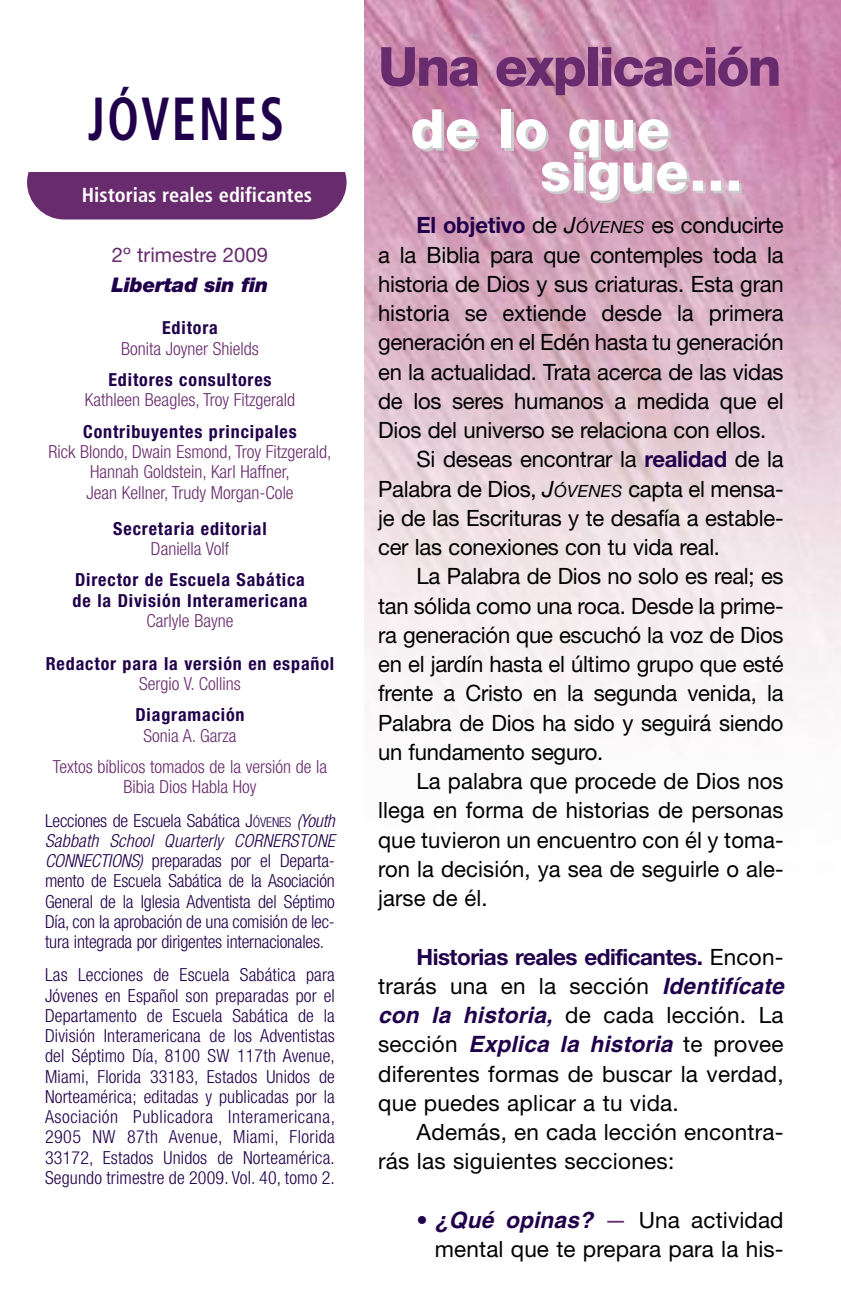
<style>
.page{position:relative;width:841px;height:1296px;background:#fff}
.page>*{position:absolute;margin:0;border:0;box-sizing:border-box;transform-origin:0 0}
.t1{font:700 condensed 60.75px "Frutiger";letter-spacing:.05em;color:#21004b;scale:.8 1}
.t2{font:800 54px "Helvetica Neue";letter-spacing:-.04em;color:#682b6d}
.t3{font:800 54px/42.8px "Helvetica Neue";letter-spacing:.01em;color:#fff}
.t4{font:22.5px/29.2px "Helvetica Neue";letter-spacing:-.01em;color:#000;text-align:justify}
.t5{font:22.5px/29.2px "Helvetica Neue";letter-spacing:.01em;color:#000}
.t6{font:italic 700 22.5px "Helvetica";letter-spacing:.01em;color:#21004b}
.t7{font:700 condensed 20.25px "Frutiger";color:#fff}
.t8{font:20.25px "Helvetica Neue";color:#682b6d}
.t9{font:italic 900 20.25px "Helvetica Neue";letter-spacing:-.015em;color:#21004b}
.t10{font:300 condensed 18px/20.2px "Helvetica Neue";letter-spacing:-.01em;color:#21004b;text-align:justify}
.t11{font:300 condensed 18px/20.2px "Helvetica Neue";color:#682b6d;text-align:center}
.t12{font:700 condensed 18px/20.2px "Helvetica Neue";letter-spacing:.05em;color:#21004b}
.s1{color:#682b6d}
.s2{font-size:13.5px}
.s3{font-style:italic}
.s4{font-weight:700;color:#21004b}
.s5{font-style:italic;font-size:16.88px}
.s6{font-family:"Helvetica";font-weight:700;font-style:italic;color:#21004b}
.s7{font-family:"Helvetica Neue";font-weight:400;font-style:normal;color:#000}
.s8{color:#21004b}
</style>
<div class="page">
<div style="left:27px;top:145px;width:319px;height:75px;background:#682b6d;border-radius:37px"></div>
<div style="left:27px;top:77px;width:317px;height:94px;background:#fff"></div>
<img style="left:365px;top:0;width:475px;height:725px">
<h1 class="t1" style="left:88px;top:95px;width:247px">JÓVENES</h1>
<p class="t7" style="left:82px;top:187px;width:232px">Historias reales edificantes</p>
<p class="t8" style="left:112px;top:248px;width:157px">2º trimestre 2009</p>
<p class="t9" style="left:112px;top:277px;width:158px">Libertad sin fin</p>
<p class="t12" style="left:162px;top:319px;width:57px">Editora</p>
<p class="t11" style="left:121px;top:340px;width:139px">Bonita Joyner Shields</p>
<p class="t12" style="left:108px;top:371px;width:164px">Editores consultores</p>
<p class="t11" style="left:85px;top:391px;width:212px">Kathleen Beagles, Troy Fitzgerald</p>
<p class="t12" style="left:83px;top:423px;width:215px">Contribuyentes principales</p>
<p class="t11" style="left:48px;top:443px;width:284px">Rick Blondo, Dwain Esmond, Troy Fitzgerald,<br>Hannah Goldstein, Karl Haffner,<br>Jean Kellner, Trudy Morgan-Cole</p>
<p class="t12" style="left:113px;top:520px;width:155px">Secretaria editorial</p>
<p class="t11" style="left:151px;top:540px;width:79px">Daniella Volf</p>
<p class="t12" style="left:73px;top:571px;width:236px">Director de Escuela Sabática de la División Interamericana</p>
<p class="t11" style="left:146px;top:612px;width:88px">Carlyle Bayne</p>
<p class="t12" style="left:46px;top:655px;width:290px">Redactor para la versión en español</p>
<p class="t11" style="left:139px;top:675px;width:103px">Sergio V. Collins</p>
<p class="t12" style="left:135px;top:706px;width:111px">Diagramación</p>
<p class="t11" style="left:53px;top:721px;width:276px;line-height:31.5px">Sonia A. Garza<br>Textos bíblicos tomados de la versión de la</p>
<p class="t10" style="left:45px;top:772px;width:291px;line-height:33.3px;text-align:center"><span class="s1">Bibia Dios Habla Hoy<br></span>Lecciones de Escuela Sabática J<span class="s2">ÓVENES</span> <span class="s3">(Youth</span></p>
<p class="t10" style="left:45px;top:832px;width:291px"><span class="s3">Sabbath School Quarterly CORNERSTONE CONNECTIONS)</span> preparadas por el Departa&shy;mento de Escuela Sabática de la Asociación General de la Iglesia Adventista del Séptimo Día, con la aprobación de una comisión de lec&shy;tura integrada por dirigentes internacionales.</p>
<p class="t10" style="left:45px;top:966px;width:291px">Las Lecciones de Escuela Sabática para Jóvenes en Español son preparadas por el Departamento de Escuela Sabática de la División Interamericana de los Adventistas del Séptimo Día, 8100 SW 117th Avenue, Miami, Florida 33183, Estados Unidos de Norteamérica; editadas y publicadas por la Asociación Publicadora Interamericana, 2905 NW 87th Avenue, Miami, Florida 33172, Estados Unidos de Norteamérica.<br>Segundo trimestre de 2009. Vol. 40, tomo 2.</p>
<h2 class="t2" style="left:378px;top:47px;width:405px">Una explicación</h2>
<h2 class="t3" style="left:540px;top:112px;width:204px;text-indent:-130px">de lo que sigue…</h2>
<p class="t4" style="left:416px;top:213px;width:368px"><span class="s4">El objetivo</span> de <span class="s3">J</span><span class="s5">ÓVENES</span> es conducirte</p>
<p class="t4" style="left:378px;top:242px;width:407px">a la Biblia para que contemples toda la</p>
<p class="t4" style="left:378px;top:272px;width:407px">historia de Dios y sus criaturas. Esta gran</p>
<p class="t4" style="left:378px;top:301px;width:407px">historia se extiende desde la primera</p>
<p class="t4" style="left:378px;top:330px;width:407px">generación en el Edén hasta tu generación</p>
<p class="t4" style="left:378px;top:359px;width:407px">en la actualidad. Trata acerca de las vidas</p>
<p class="t4" style="left:378px;top:389px;width:407px">de los seres humanos a medida que el</p>
<p class="t4" style="left:378px;top:418px;width:389px">Dios del universo se relaciona con ellos.</p>
<p class="t4" style="left:416px;top:447px;width:368px">Si deseas encontrar la <span class="s4">realidad</span> de la</p>
<p class="t4" style="left:378px;top:476px;width:407px">Palabra de Dios, <span class="s3">J</span><span class="s5">ÓVENES</span> capta el mensa-</p>
<p class="t4" style="left:378px;top:506px;width:407px">je de las Escrituras y te desafía a estable-</p>
<p class="t4" style="left:378px;top:535px;width:343px">cer las conexiones con tu vida real.</p>
<p class="t4" style="left:416px;top:564px;width:368px">La Palabra de Dios no solo es real; es</p>
<p class="t4" style="left:378px;top:593px;width:407px">tan sólida como una roca. Desde la prime-</p>
<p class="t4" style="left:378px;top:623px;width:407px">ra generación que escuchó la voz de Dios</p>
<p class="t4" style="left:378px;top:652px;width:407px">en el jardín hasta el último grupo que esté</p>
<p class="t4" style="left:378px;top:681px;width:407px">frente a Cristo en la segunda venida, la</p>
<p class="t4" style="left:378px;top:710px;width:407px">Palabra de Dios ha sido y seguirá siendo</p>
<p class="t4" style="left:378px;top:740px;width:227px">un fundamento seguro.</p>
<p class="t4" style="left:416px;top:769px;width:368px">La palabra que procede de Dios nos</p>
<p class="t4" style="left:378px;top:798px;width:407px">llega en forma de historias de personas</p>
<p class="t4" style="left:378px;top:827px;width:407px">que tuvieron un encuentro con él y toma-</p>
<p class="t4" style="left:378px;top:857px;width:407px">ron la decisión, ya sea de seguirle o ale-</p>
<p class="t4" style="left:378px;top:886px;width:111px">jarse de él.</p>
<p class="t4" style="left:378px;top:944px;width:407px;text-indent:38px"><span class="s4">Historias reales edificantes.</span> Encon&shy;trarás una en la sección <span class="s6">Identifícate con la historia,</span> de cada lección. La</p>
<p class="t6" style="left:378px;top:1036px;width:407px"><span class="s7">sección</span> Explica la historia <span class="s7">te provee</span></p>
<p class="t5" style="left:378px;top:1061px;width:407px">diferentes formas de buscar la verdad, que puedes aplicar a tu vida.</p>
<p class="t5" style="left:378px;top:1120px;width:407px;text-indent:38px">Además, en cada lección encontra&shy;rás las siguientes secciones:</p>
<p class="t4" style="left:416px;top:1208px;width:368px;text-align:right"><span class="s8">•</span> <span class="s6">¿Qué opinas?</span> <span class="s1">—</span> Una actividad mental que te prepara para la his-</p>
</div>
